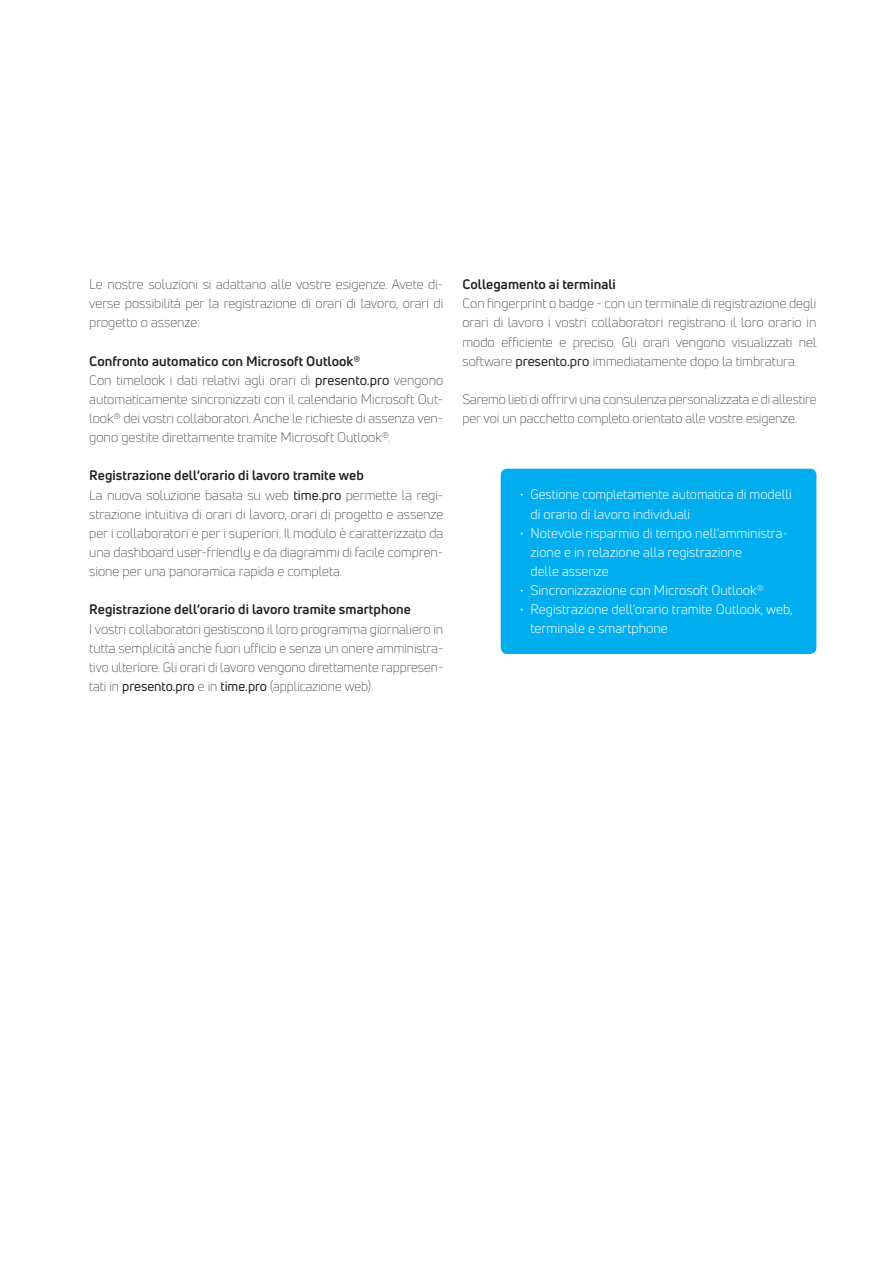
<style>
.page{position:relative;width:893px;height:1263px;background:#fff}
.page>*{position:absolute;margin:0;border:0;box-sizing:border-box;transform-origin:0 0}
.t1{font:300 13.5px/19.2px "Uni Neue";color:#231f20;text-align:justify}
.t2{font:13.5px/19.2px "Uni Neue";color:#fff}
.t3{font:700 13.5px "Uni Neue";letter-spacing:.005em;color:#231f20}
.s1{font-weight:700}
.s2{font-weight:400}
</style>
<div class="page">
<div style="left:501px;top:469px;width:315px;height:185px;background:#00aeef;border-radius:6px"></div>
<p class="t1" style="left:89px;top:275px;width:356px">Le nostre soluzioni si adattano alle vostre esigenze. Avete di&shy;verse possibilità per la registrazione di orari di lavoro, orari di progetto o assenze:</p>
<p class="t1" style="left:89px;top:351px;width:355px;text-align:left"><span class="s1">Confronto automatico con Microsoft Outlook®<br></span>Con timelook i dati relativi agli orari di <span class="s2">presento.pro</span> vengono automaticamente sincronizzati con il calendario Microsoft Out&shy;look® dei vostri collaboratori. Anche le richieste di assenza ven&shy;gono gestite direttamente tramite Microsoft Outlook®.</p>
<p class="t1" style="left:89px;top:466px;width:356px;text-align:left"><span class="s1">Registrazione dell‘orario di lavoro tramite web<br></span>La nuova soluzione basata su web <span class="s2">time.pro</span> permette la regi&shy;strazione intuitiva di orari di lavoro, orari di progetto e assenze per i collaboratori e per i superiori. Il modulo è caratterizzato da una dashboard user-friendly e da diagrammi di facile compren&shy;sione per una panoramica rapida e completa.</p>
<p class="t3" style="left:89px;top:601px;width:323px">Registrazione dell‘orario di lavoro tramite smartphone</p>
<p class="t1" style="left:89px;top:619px;width:355px">I vostri collaboratori gestiscono il loro programma giornaliero in tutta semplicità anche fuori ufficio e senza un onere amministra&shy;tivo ulteriore. Gli orari di lavoro vengono direttamente rappresen&shy;tati in <span class="s2">presento.pro</span> e in <span class="s2">time.pro</span> (applicazione web).</p>
<p class="t3" style="left:462px;top:276px;width:155px">Collegamento ai terminali</p>
<p class="t1" style="left:462px;top:294px;width:356px">Con fingerprint o badge - con un terminale di registrazione degli orari di lavoro i vostri collaboratori registrano il loro orario in modo efficiente e preciso. Gli orari vengono visualizzati nel software <span class="s2">presento.pro</span> immediatamente dopo la timbratura.</p>
<p class="t1" style="left:462px;top:389px;width:356px">Saremo lieti di offrirvi una consulenza personalizzata e di allestire per voi un pacchetto completo orientato alle vostre esigenze.</p>
<p class="t2" style="left:530px;top:485px;width:263px;text-indent:-11px">• Gestione completamente automatica di modelli di orario di lavoro individuali</p>
<p class="t2" style="left:530px;top:523px;width:259px;text-indent:-11px">• Notevole risparmio di tempo nell‘amministra&shy;zione e in relazione alla registrazione<br>delle assenze</p>
<p class="t2" style="left:520px;top:581px;width:245px">• Sincronizzazione con Microsoft Outlook®</p>
<p class="t2" style="left:530px;top:600px;width:264px;text-indent:-11px">• Registrazione dell‘orario tramite Outlook, web, terminale e smartphone</p>
</div>
